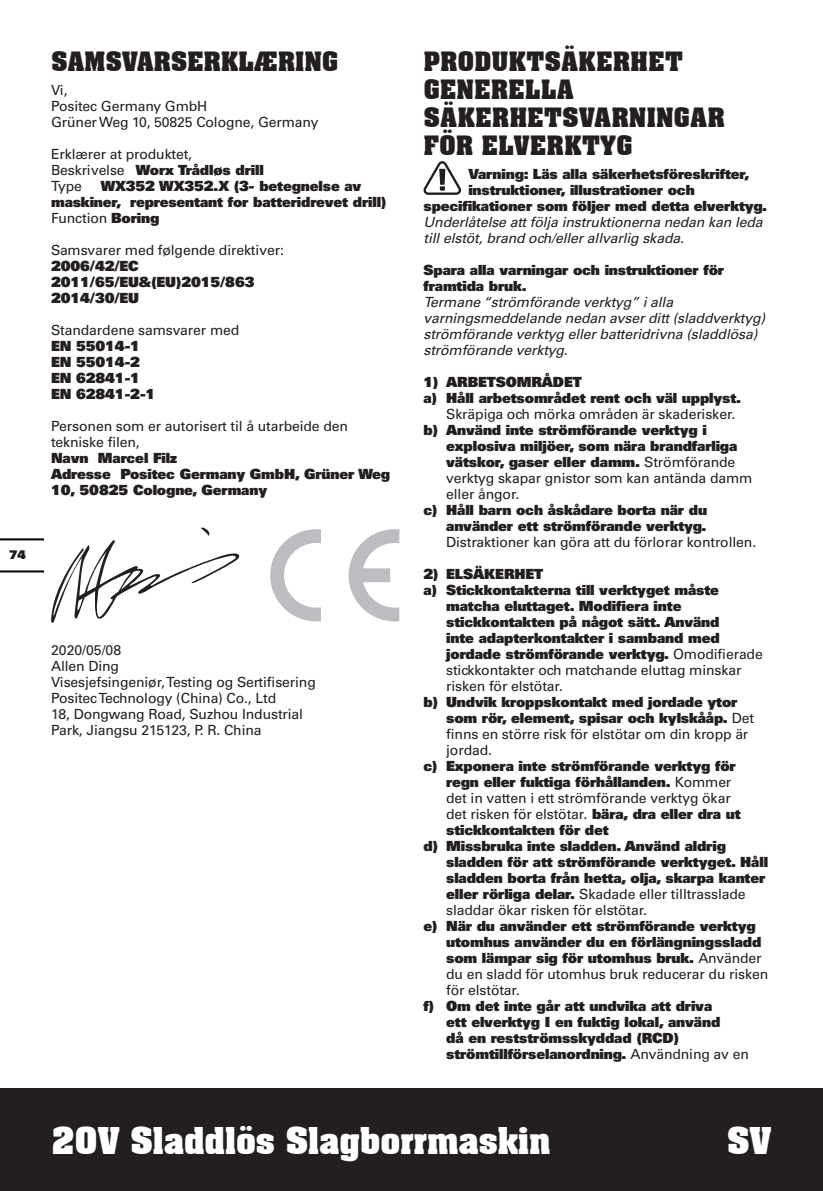
<style>
.page{position:relative;width:823px;height:1191px;background:#fff}
.page>*{position:absolute;margin:0;border:0;box-sizing:border-box;transform-origin:0 0}
.t1{font:700 36px "Aachen BT";letter-spacing:-.025em;color:#fff}
.t2{font:700 26px/28px "Aachen BT";letter-spacing:-.005em;color:#231f20}
.t3{font:900 14px/16px "Univers";letter-spacing:-.01em;color:#231f20}
.t4{font:14px/16px "Univers";letter-spacing:-.01em;color:#231f20}
.t5{font:italic 14px/16px "Univers";letter-spacing:-.01em;color:#231f20}
.t6{font:900 12px "Univers";color:#231f20}
.s1{font-weight:400}
.s2{font-weight:900}
</style>
<div class="page">
<div style="left:0;top:1089px;width:822px;height:102px;background:#231f20"></div>
<hr style="left:0;top:570px;width:43px;height:2px;background:#000">
<hr style="left:0;top:538px;width:43px;height:2px;background:#000">
<svg style="left:51px;top:527px;width:189px;height:96px"></svg>
<svg style="left:270px;top:529px;width:51px;height:92px"></svg>
<svg style="left:348px;top:529px;width:51px;height:92px"></svg>
<svg style="left:423px;top:161px;width:38px;height:34px"></svg>
<p class="t6" style="left:9px;top:546px;width:18px">74</p>
<p class="t2" style="left:51px;top:47px;width:289px">SAMSVARSERKLÆRING</p>
<p class="t4" style="left:51px;top:82px;width:18px">Vi,</p>
<p class="t4" style="left:51px;top:98px;width:158px">Positec Germany GmbH</p>
<p class="t4" style="left:51px;top:114px;width:269px">Grüner Weg 10, 50825 Cologne, Germany</p>
<p class="t4" style="left:51px;top:146px;width:142px">Erklærer at produktet,</p>
<p class="t3" style="left:51px;top:161px;width:214px"><span class="s1">Beskrivelse</span> Worx Trådløs drill</p>
<p class="t4" style="left:51px;top:178px;width:32px">Type</p>
<p class="t3" style="left:51px;top:177px;width:336px;text-indent:50px">WX352 WX352.X (3- betegnelse av maskiner, representant for batteridrevet drill)</p>
<p class="t4" style="left:51px;top:210px;width:110px">Function <span class="s2">Boring</span></p>
<p class="t4" style="left:51px;top:242px;width:234px">Samsvarer med følgende direktiver:</p>
<p class="t3" style="left:51px;top:257px;width:89px">2006/42/EC</p>
<p class="t3" style="left:51px;top:273px;width:205px">2011/65/EU&amp;(EU)2015/863</p>
<p class="t3" style="left:51px;top:289px;width:89px">2014/30/EU</p>
<p class="t4" style="left:51px;top:322px;width:190px">Standardene samsvarer med</p>
<p class="t3" style="left:51px;top:337px;width:90px">EN 55014-1</p>
<p class="t3" style="left:51px;top:353px;width:90px">EN 55014-2</p>
<p class="t3" style="left:51px;top:369px;width:90px">EN 62841-1</p>
<p class="t3" style="left:51px;top:385px;width:106px">EN 62841-2-1</p>
<p class="t4" style="left:51px;top:418px;width:298px">Personen som er autorisert til å utarbeide den tekniske filen,</p>
<p class="t3" style="left:51px;top:449px;width:128px">Navn Marcel Filz</p>
<p class="t3" style="left:51px;top:465px;width:340px">Adresse Positec Germany GmbH, Grüner Weg<br>10, 50825 Cologne, Germany</p>
<p class="t4" style="left:51px;top:642px;width:72px">2020/05/08</p>
<p class="t4" style="left:51px;top:658px;width:69px">Allen Ding</p>
<p class="t4" style="left:51px;top:674px;width:266px">Visesjefsingeniør, Testing og Sertifisering</p>
<p class="t4" style="left:51px;top:690px;width:226px">Positec Technology (China) Co., Ltd</p>
<p class="t4" style="left:51px;top:706px;width:253px">18, Dongwang Road, Suzhou Industrial</p>
<p class="t4" style="left:51px;top:722px;width:212px">Park, Jiangsu 215123, P. R. China</p>
<p class="t2" style="left:423px;top:47px;width:261px">PRODUKTSÄKERHET</p>
<p class="t2" style="left:423px;top:75px;width:303px">GENERELLA<br>SÄKERHETSVARNINGAR<br>FÖR ELVERKTYG</p>
<p class="t3" style="left:468px;top:165px;width:282px">Varning: Läs alla säkerhetsföreskrifter,</p>
<p class="t3" style="left:468px;top:181px;width:228px">instruktioner, illustrationer och</p>
<p class="t3" style="left:423px;top:197px;width:345px">specifikationer som följer med detta elverktyg.</p>
<p class="t5" style="left:423px;top:214px;width:340px">Underlåtelse att följa instruktionerna nedan kan leda</p>
<p class="t5" style="left:423px;top:230px;width:262px">till elstöt, brand och/eller allvarlig skada.</p>
<p class="t3" style="left:423px;top:261px;width:302px">Spara alla varningar och instruktioner för framtida bruk.</p>
<p class="t5" style="left:423px;top:294px;width:343px">Termane “strömförande verktyg” i alla varningsmeddelande nedan avser ditt (sladdverktyg) strömförande verktyg eller batteridrivna (sladdlösa) strömförande verktyg.</p>
<p class="t3" style="left:423px;top:373px;width:160px">1) ARBETSOMRÅDET</p>
<p class="t3" style="left:446px;top:389px;width:296px;text-indent:-23px">a) Håll arbetsområdet rent och väl upplyst.<br><span class="s1">Skräpiga och mörka områden är skaderisker.</span></p>
<p class="t3" style="left:446px;top:421px;width:307px;text-indent:-23px">b) Använd inte strömförande verktyg i explosiva miljöer, som nära brandfarliga vätskor, gaser eller damm. <span class="s1">Strömförande verktyg skapar gnistor som kan antända damm eller ångor.</span></p>
<p class="t3" style="left:446px;top:501px;width:311px;text-indent:-23px">c) Håll barn och åskådare borta när du använder ett strömförande verktyg.<br><span class="s1">Distraktioner kan göra att du förlorar kontrollen.</span></p>
<p class="t3" style="left:423px;top:565px;width:121px">2) ELSÄKERHET</p>
<p class="t3" style="left:446px;top:581px;width:318px;text-indent:-23px">a) Stickkontakterna till verktyget måste matcha eluttaget. Modifiera inte stickkontakten på något sätt. Använd<br>inte adapterkontakter i samband med jordade strömförande verktyg. <span class="s1">Omodifierade stickkontakter och matchande eluttag minskar risken för elstötar.</span></p>
<p class="t3" style="left:446px;top:693px;width:309px;text-indent:-23px">b) Undvik kroppskontakt med jordade ytor som rör, element, spisar och kylskååp. <span class="s1">Det finns en större risk för elstötar om din kropp är jordad.</span></p>
<p class="t3" style="left:446px;top:757px;width:296px;text-indent:-23px">c) Exponera inte strömförande verktyg för regn eller fuktiga förhållanden. <span class="s1">Kommer det in vatten i ett strömförande verktyg ökar det risken för elstötar.</span> bära, dra eller dra ut stickkontakten för det</p>
<p class="t3" style="left:446px;top:837px;width:323px;text-indent:-23px">d) Missbruka inte sladden. Använd aldrig sladden för att strömförande verktyget. Håll sladden borta från hetta, olja, skarpa kanter eller rörliga delar. <span class="s1">Skadade eller tilltrasslade sladdar ökar risken för elstötar.</span></p>
<p class="t3" style="left:446px;top:917px;width:323px;text-indent:-23px">e) När du använder ett strömförande verktyg utomhus använder du en förlängningssladd som lämpar sig för utomhus bruk. <span class="s1">Använder du en sladd för utomhus bruk reducerar du risken för elstötar.</span></p>
<p class="t3" style="left:446px;top:997px;width:304px;text-indent:-23px">f) Om det inte går att undvika att driva<br>ett elverktyg I en fuktig lokal, använd<br>då en restströmsskyddad (RCD) strömtillförselanordning. <span class="s1">Användning av en</span></p>
<h1 class="t1" style="left:51px;top:1118px;width:501px">20V Sladdlös Slagborrmaskin</h1>
<h1 class="t1" style="left:726px;top:1118px;width:46px">SV</h1>
</div>
